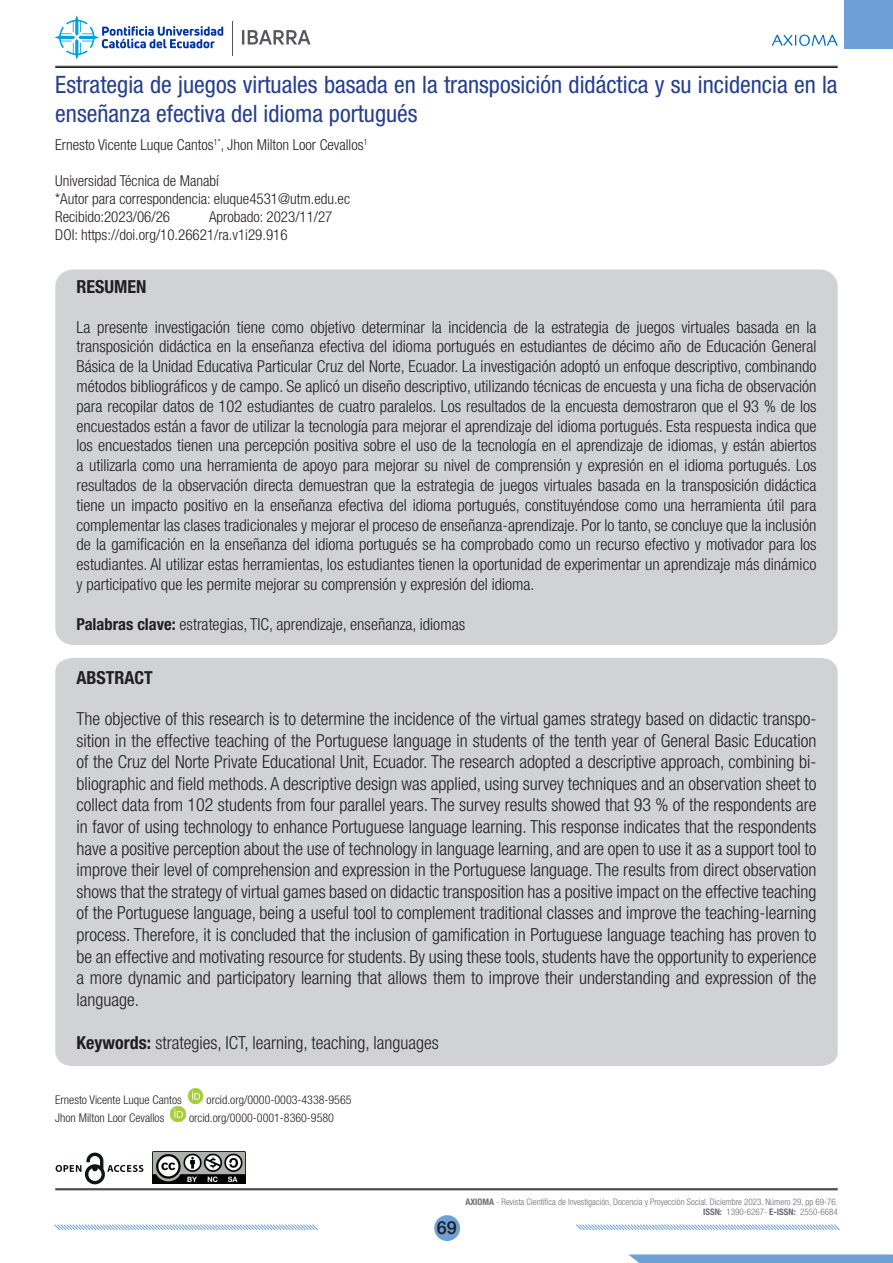
<style>
.page{position:relative;width:893px;height:1263px;background:#fff}
.page>*{position:absolute;margin:0;border:0;box-sizing:border-box;transform-origin:0 0}
.t1{font:condensed 24px/28.8px "Helvetica Neue LT Std";color:#253f8e}
.RESUMEN_CONTENIDO{font:300 condensed 18px/21.6px "Helvetica Neue LT Std";color:#231f20;text-align:justify}
.RESUMEN_CONTENIDO-2{font:700 condensed 18px "Helvetica Neue LT Std";color:#231f20}
.numero_pag{font:500 18px "Helvetica Neue LT Std";color:#231f20}
.RESUMEN_CONTENIDO-3{font:300 condensed 16.5px/19.8px "Helvetica Neue LT Std";color:#231f20;text-align:justify}
.AUTOR_PRIMERA_PAG{font:300 condensed 15px "Helvetica Neue LT Std";color:#231f20}
.CONTENIDO{font:300 condensed 12px "Helvetica Neue LT Std";color:#231f20}
.t2{font:300 condensed 9px "Helvetica Neue LT Std";color:#6c6d70}
.s1{font-weight:700}
</style>
<div class="page">
<div style="left:434px;top:1215px;width:26px;height:26px;background:#6da0d5;border-radius:50%"></div>
<svg style="left:54px;top:1224px;width:786px;height:6px"></svg>
<svg style="left:628px;top:1254px;width:265px;height:9px;background:#77a7d8"></svg>
<div style="left:845px;top:0;width:48px;height:49px;background:#6da0d5"></div>
<hr style="left:55px;top:66px;width:783px;height:1px;background:#231f20">
<hr style="left:55px;top:67px;width:783px;height:1px;background:#231f20">
<hr style="left:55px;top:1188px;width:783px;height:1px;background:#231f20">
<hr style="left:55px;top:1189px;width:783px;height:1px;background:#231f20">
<div style="left:55px;top:269px;width:783px;height:376px;background:#d1d2d4;border-radius:18px"></div>
<div style="left:55px;top:658px;width:783px;height:408px;background:#d1d2d4"></div>
<img style="left:188px;top:1089px;width:15px;height:14px">
<img style="left:171px;top:1107px;width:14px;height:14px">
<svg style="left:56px;top:1152px;width:88px;height:33px"></svg>
<img style="left:153px;top:1151px;width:93px;height:32px">
<svg style="left:772px;top:35px;width:66px;height:11px"></svg>
<svg style="left:242px;top:30px;width:68px;height:15px"></svg>
<svg style="left:55px;top:15px;width:168px;height:45px"></svg>
<hr style="left:232px;top:21px;width:1px;height:34px;background:#57585a">
<p class="t1" style="left:55px;top:70px;width:784px">Estrategia de juegos virtuales basada en la transposición didáctica y su incidencia en la enseñanza efectiva del idioma portugués</p>
<p class="AUTOR_PRIMERA_PAG" style="left:55px;top:136px;width:314px">Ernesto Vicente Luque Cantos<sup>1*</sup>, Jhon Milton Loor Cevallos<sup>1</sup></p>
<p class="AUTOR_PRIMERA_PAG" style="left:55px;top:172px;width:165px">Universidad Técnica de Manabí</p>
<p class="AUTOR_PRIMERA_PAG" style="left:55px;top:190px;width:296px">*Autor para correspondencia: eluque4531@utm.edu.ec</p>
<p class="AUTOR_PRIMERA_PAG" style="left:55px;top:208px;width:116px">Recibido:2023/06/26</p>
<p class="AUTOR_PRIMERA_PAG" style="left:209px;top:208px;width:125px">Aprobado: 2023/11/27</p>
<p class="AUTOR_PRIMERA_PAG" style="left:55px;top:226px;width:234px">DOI: https://doi.org/10.26621/ra.v1i29.916</p>
<p class="RESUMEN_CONTENIDO-2" style="left:77px;top:276px;width:72px">RESUMEN</p>
<p class="RESUMEN_CONTENIDO-3" style="left:77px;top:317px;width:741px">La presente investigación tiene como objetivo determinar la incidencia de la estrategia de juegos virtuales basada en la transposición didáctica en la enseñanza efectiva del idioma portugués en estudiantes de décimo año de Educación General Básica de la Unidad Educativa Particular Cruz del Norte, Ecuador. La investigación adoptó un enfoque descriptivo, combinando métodos bibliográficos y de campo. Se aplicó un diseño descriptivo, utilizando técnicas de encuesta y una ficha de observación para recopilar datos de 102 estudiantes de cuatro paralelos. Los resultados de la encuesta demostraron que el 93 % de los encuestados están a favor de utilizar la tecnología para mejorar el aprendizaje del idioma portugués. Esta respuesta indica que los encuestados tienen una percepción positiva sobre el uso de la tecnología en el aprendizaje de idiomas, y están abiertos a utilizarla como una herramienta de apoyo para mejorar su nivel de comprensión y expresión en el idioma portugués. Los resultados de la observación directa demuestran que la estrategia de juegos virtuales basada en la transposición didáctica tiene un impacto positivo en la enseñanza efectiva del idioma portugués, constituyéndose como una herramienta útil para complementar las clases tradicionales y mejorar el proceso de enseñanza-aprendizaje. Por lo tanto, se concluye que la inclusión de la gamificación en la enseñanza del idioma portugués se ha comprobado como un recurso efectivo y motivador para los estudiantes. Al utilizar estas herramientas, los estudiantes tienen la oportunidad de experimentar un aprendizaje más dinámico y participativo que les permite mejorar su comprensión y expresión del idioma.</p>
<p class="RESUMEN_CONTENIDO-3" style="left:77px;top:614px;width:390px"><span class="s1">Palabras clave:</span> estrategias, TIC, aprendizaje, enseñanza, idiomas</p>
<p class="RESUMEN_CONTENIDO-2" style="left:77px;top:666px;width:78px">ABSTRACT</p>
<p class="RESUMEN_CONTENIDO" style="left:77px;top:708px;width:741px">The objective of this research is to determine the incidence of the virtual games strategy based on didactic transpo&shy;sition in the effective teaching of the Portuguese language in students of the tenth year of General Basic Education of the Cruz del Norte Private Educational Unit, Ecuador. The research adopted a descriptive approach, combining bi&shy;bliographic and field methods. A descriptive design was applied, using survey techniques and an observation sheet to collect data from 102 students from four parallel years. The survey results showed that 93 % of the respondents are in favor of using technology to enhance Portuguese language learning. This response indicates that the respondents have a positive perception about the use of technology in language learning, and are open to use it as a support tool to improve their level of comprehension and expression in the Portuguese language. The results from direct observation shows that the strategy of virtual games based on didactic transposition has a positive impact on the effective teaching of the Portuguese language, being a useful tool to complement traditional classes and improve the teaching-learning process. Therefore, it is concluded that the inclusion of gamification in Portuguese language teaching has proven to be an effective and motivating resource for students. By using these tools, students have the opportunity to experience a more dynamic and participatory learning that allows them to improve their understanding and expression of the language.</p>
<p class="RESUMEN_CONTENIDO" style="left:77px;top:1032px;width:364px"><span class="s1">Keywords:</span> strategies, ICT, learning, teaching, languages</p>
<p class="CONTENIDO" style="left:55px;top:1092px;width:128px">Ernesto Vicente Luque Cantos</p>
<p class="CONTENIDO" style="left:207px;top:1092px;width:147px">orcid.org/0000-0003-4338-9565</p>
<p class="CONTENIDO" style="left:55px;top:1110px;width:111px">Jhon Milton Loor Cevallos</p>
<p class="CONTENIDO" style="left:189px;top:1110px;width:147px">orcid.org/0000-0001-8360-9580</p>
<p class="numero_pag" style="left:437px;top:1216px;width:22px">69</p>
<p class="t2" style="left:465px;top:1196px;width:374px"><span class="s1">AXIOMA</span> - Revista Científica de Investigación, Docencia y Proyección Social. Diciembre 2023. Número 29, pp 69-76.</p>
<p class="t2" style="left:703px;top:1207px;width:136px"><span class="s1">ISSN:</span> 1390-6267- <span class="s1">E-ISSN:</span> 2550-6684</p>
</div>
